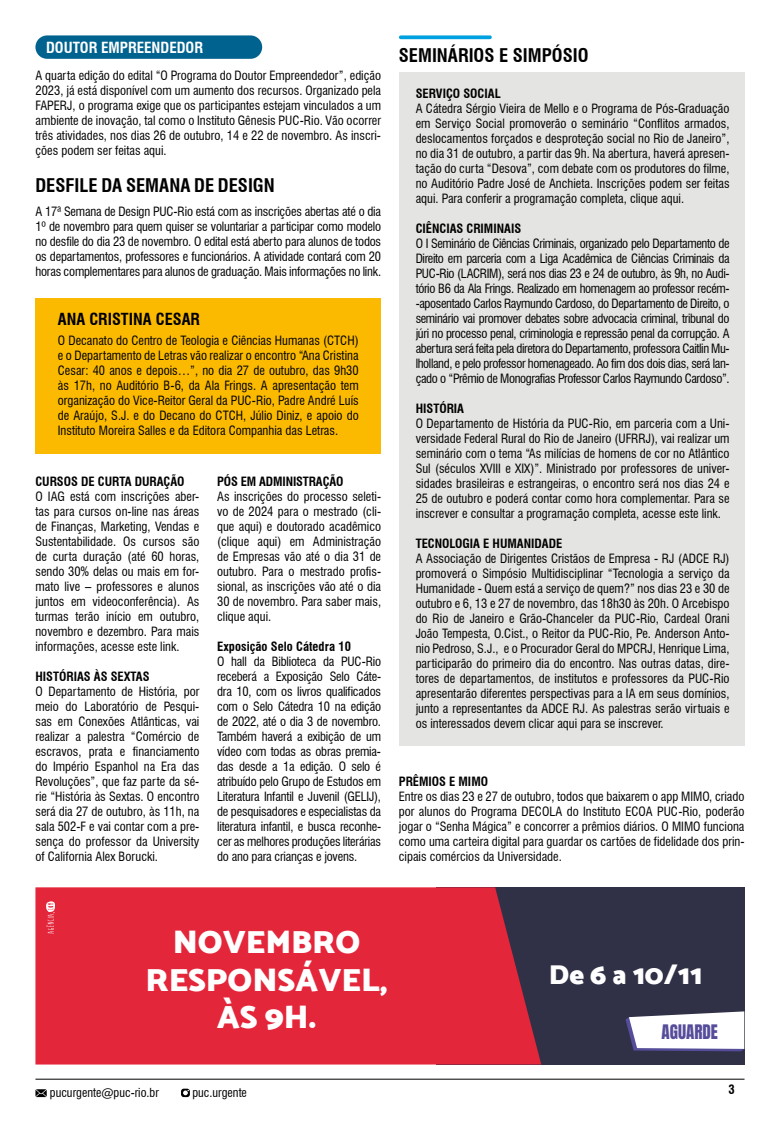
<style>
.page{position:relative;width:780px;height:1134px;background:#fff}
.page>*{position:absolute;margin:0;border:0;box-sizing:border-box;transform-origin:0 0}
.t1{font:32.5px/37.5px "Mosk Ultra Bold 900";color:#fff;text-align:center}
.t2{font:27.75px "Mosk Ultra Bold 900";color:#fff}
.t3{font:700 condensed 18.38px "Swiss 721 BT";color:#000}
.t4{font:17px "Anton";color:#554d9a}
.t5{font:700 condensed 16.25px "Swiss 721 BT";color:#000}
.t6{font:700 condensed 15px "Swiss 721 BT";color:#fff}
.t7{font:condensed 12.5px/15px "Swiss 721 BT";color:#000;text-align:justify}
.t8{font:700 condensed 12.5px "Swiss 721 BT";color:#000}
.t9{font:condensed 12.12px "Swiss 721 BT";color:#000}
</style>
<div class="page">
<hr style="left:35px;top:1079px;width:709px;height:1px;background:#000">
<svg style="left:181px;top:1089px;width:9px;height:8px"></svg>
<svg style="left:35px;top:1089px;width:12px;height:8px"></svg>
<div style="left:35px;top:35px;width:227px;height:24px;background:#00628e;border-radius:12px"></div>
<div style="left:399px;top:72px;width:345px;height:674px;background:#e4e4e2"></div>
<svg style="left:400px;top:35px;width:90px;height:4px"></svg>
<div style="left:35px;top:298px;width:346px;height:156px;background:#fbba00"></div>
<div style="left:436px;top:887px;width:308px;height:177px;background:#303047"></div>
<div style="left:35px;top:887px;width:506px;height:177px;background:#e4263b"></div>
<svg style="left:625px;top:1011px;width:119px;height:40px;background:#d8d7e0"></svg>
<svg style="left:46px;top:901px;width:9px;height:32px"></svg>
<p class="t6" style="left:46px;top:39px;width:158px">DOUTOR EMPREENDEDOR</p>
<h3 class="t3" style="left:399px;top:45px;width:191px">SEMINÁRIOS E SIMPÓSIO</h3>
<p class="t8" style="left:415px;top:86px;width:87px">SERVIÇO SOCIAL</p>
<p class="t7" style="left:415px;top:101px;width:315px">A Cátedra Sérgio Vieira de Mello e o Programa de Pós-Graduação em Serviço Social promoverão o seminário “Conflitos armados, deslocamentos forçados e desproteção social no Rio de Janeiro”, no dia 31 de outubro, a partir das 9h. Na abertura, haverá apresen&shy;tação do curta “Desova”, com debate com os produtores do filme, no Auditório Padre José de Anchieta. Inscrições podem ser feitas aqui. Para conferir a programação completa, clique aqui.</p>
<p class="t8" style="left:415px;top:221px;width:107px">CIÊNCIAS CRIMINAIS</p>
<p class="t7" style="left:415px;top:236px;width:315px">O I Seminário de Ciências Criminais, organizado pelo Departamento de Direito em parceria com a Liga Acadêmica de Ciências Criminais da PUC-Rio (LACRIM), será nos dias 23 e 24 de outubro, às 9h, no Audi&shy;tório B6 da Ala Frings. Realizado em homenagem ao professor recém--aposentado Carlos Raymundo Cardoso, do Departamento de Direito, o seminário vai promover debates sobre advocacia criminal, tribunal do júri no processo penal, criminologia e repressão penal da corrupção. A abertura será feita pela diretora do Departamento, professora Caitlin Mu&shy;lholland, e pelo professor homenageado. Ao fim dos dois dias, será lan&shy;çado o “Prêmio de Monografias Professor Carlos Raymundo Cardoso”.</p>
<p class="t8" style="left:415px;top:401px;width:50px">HISTÓRIA</p>
<p class="t7" style="left:415px;top:416px;width:315px">O Departamento de História da PUC-Rio, em parceria com a Uni&shy;versidade Federal Rural do Rio de Janeiro (UFRRJ), vai realizar um seminário com o tema “As milícias de homens de cor no Atlântico Sul (séculos XVIII e XIX)”. Ministrado por professores de univer&shy;sidades brasileiras e estrangeiras, o encontro será nos dias 24 e 25 de outubro e poderá contar como hora complementar. Para se inscrever e consultar a programação completa, acesse este link.</p>
<p class="t8" style="left:415px;top:536px;width:148px">TECNOLOGIA E HUMANIDADE</p>
<p class="t7" style="left:415px;top:551px;width:315px">A Associação de Dirigentes Cristãos de Empresa - RJ (ADCE RJ) promoverá o Simpósio Multidisciplinar “Tecnologia a serviço da Humanidade - Quem está a serviço de quem?” nos dias 23 e 30 de outubro e 6, 13 e 27 de novembro, das 18h30 às 20h. O Arcebispo do Rio de Janeiro e Grão-Chanceler da PUC-Rio, Cardeal Orani João Tempesta, O.Cist., o Reitor da PUC-Rio, Pe. Anderson Anto&shy;nio Pedroso, S.J., e o Procurador Geral do MPCRJ, Henrique Lima, participarão do primeiro dia do encontro. Nas outras datas, dire&shy;tores de departamentos, de institutos e professores da PUC-Rio apresentarão diferentes perspectivas para a IA em seus domínios, junto a representantes da ADCE RJ. As palestras serão virtuais e os interessados devem clicar aqui para se inscrever.</p>
<p class="t7" style="left:35px;top:68px;width:347px">A quarta edição do edital “O Programa do Doutor Empreendedor”, edição 2023, já está disponível com um aumento dos recursos. Organizado pela FAPERJ, o programa exige que os participantes estejam vinculados a um ambiente de inovação, tal como o Instituto Gênesis PUC-Rio. Vão ocorrer três atividades, nos dias 26 de outubro, 14 e 22 de novembro. As inscri&shy;ções podem ser feitas aqui.</p>
<h3 class="t3" style="left:35px;top:175px;width:241px">DESFILE DA SEMANA DE DESIGN</h3>
<p class="t7" style="left:35px;top:204px;width:347px">A 17ª Semana de Design PUC-Rio está com as inscrições abertas até o dia 1º de novembro para quem quiser se voluntariar a participar como modelo no desfile do dia 23 de novembro. O edital está aberto para alunos de todos os departamentos, professores e funcionários. A atividade contará com 20 horas complementares para alunos de graduação. Mais informações no link.</p>
<h3 class="t5" style="left:58px;top:310px;width:144px">ANA CRISTINA CESAR</h3>
<p class="t7" style="left:58px;top:333px;width:302px">O Decanato do Centro de Teologia e Ciências Humanas (CTCH) e o Departamento de Letras vão realizar o encontro “Ana Cristina Cesar: 40 anos e depois…”, no dia 27 de outubro, das 9h30 às 17h, no Auditório B-6, da Ala Frings. A apresentação tem organização do Vice-Reitor Geral da PUC-Rio, Padre André Luís de Araújo, S.J. e do Decano do CTCH, Júlio Diniz, e apoio do Instituto Moreira Salles e da Editora Companhia das Letras.</p>
<p class="t8" style="left:35px;top:474px;width:151px">CURSOS DE CURTA DURAÇÃO</p>
<p class="t7" style="left:35px;top:489px;width:165px">O IAG está com inscrições aber&shy;tas para cursos on-line nas áreas de Finanças, Marketing, Vendas e Sustentabilidade. Os cursos são de curta duração (até 60 horas, sendo 30% delas ou mais em for&shy;mato live – professores e alunos juntos em videoconferência). As turmas terão início em outubro, novembro e dezembro. Para mais informações, acesse este link.</p>
<p class="t8" style="left:35px;top:669px;width:116px">HISTÓRIAS ÀS SEXTAS</p>
<p class="t7" style="left:35px;top:684px;width:165px">O Departamento de História, por meio do Laboratório de Pesqui&shy;sas em Conexões Atlânticas, vai realizar a palestra “Comércio de escravos, prata e financiamento do Império Espanhol na Era das Revoluções”, que faz parte da sé&shy;rie “História às Sextas. O encontro será dia 27 de outubro, às 11h, na sala 502-F e vai contar com a pre&shy;sença do professor da University of California Alex Borucki.</p>
<p class="t8" style="left:217px;top:474px;width:128px">PÓS EM ADMINISTRAÇÃO</p>
<p class="t7" style="left:217px;top:489px;width:165px">As inscrições do processo seleti&shy;vo de 2024 para o mestrado (cli&shy;que aqui) e doutorado acadêmico (clique aqui) em Administração de Empresas vão até o dia 31 de outubro. Para o mestrado profis&shy;sional, as inscrições vão até o dia 30 de novembro. Para saber mais, clique aqui.</p>
<p class="t8" style="left:217px;top:639px;width:135px">Exposição Selo Cátedra 10</p>
<p class="t7" style="left:217px;top:654px;width:165px">O hall da Biblioteca da PUC-Rio receberá a Exposição Selo Cáte&shy;dra 10, com os livros qualificados com o Selo Cátedra 10 na edição de 2022, até o dia 3 de novembro.<br>Também haverá a exibição de um vídeo com todas as obras premia&shy;das desde a 1a edição. O selo é atribuído pelo Grupo de Estudos em Literatura Infantil e Juvenil (GELIJ), de pesquisadores e especialistas da literatura infantil, e busca reconhe&shy;cer as melhores produções literárias do ano para crianças e jovens.</p>
<p class="t8" style="left:399px;top:774px;width:91px">PRÊMIOS E MIMO</p>
<p class="t7" style="left:399px;top:789px;width:347px">Entre os dias 23 e 27 de outubro, todos que baixarem o app MIMO, criado por alunos do Programa DECOLA do Instituto ECOA PUC-Rio, poderão jogar o “Senha Mágica” e concorrer a prêmios diários. O MIMO funciona como uma carteira digital para guardar os cartões de fidelidade dos prin&shy;cipais comércios da Universidade.</p>
<h1 class="t1" style="left:145px;top:923px;width:244px">NOVEMBRO<br>RESPONSÁVEL,<br>ÀS 9H.</h1>
<h2 class="t2" style="left:549px;top:957px;width:155px">De 6 a 10/11</h2>
<h3 class="t4" style="left:661px;top:1023px;width:58px">AGUARDE</h3>
<p class="t9" style="left:50px;top:1085px;width:111px">pucurgente@puc-rio.br</p>
<p class="t9" style="left:192px;top:1085px;width:56px">puc.urgente</p>
<p class="t8" style="left:728px;top:1082px;width:8px">3</p>
</div>
